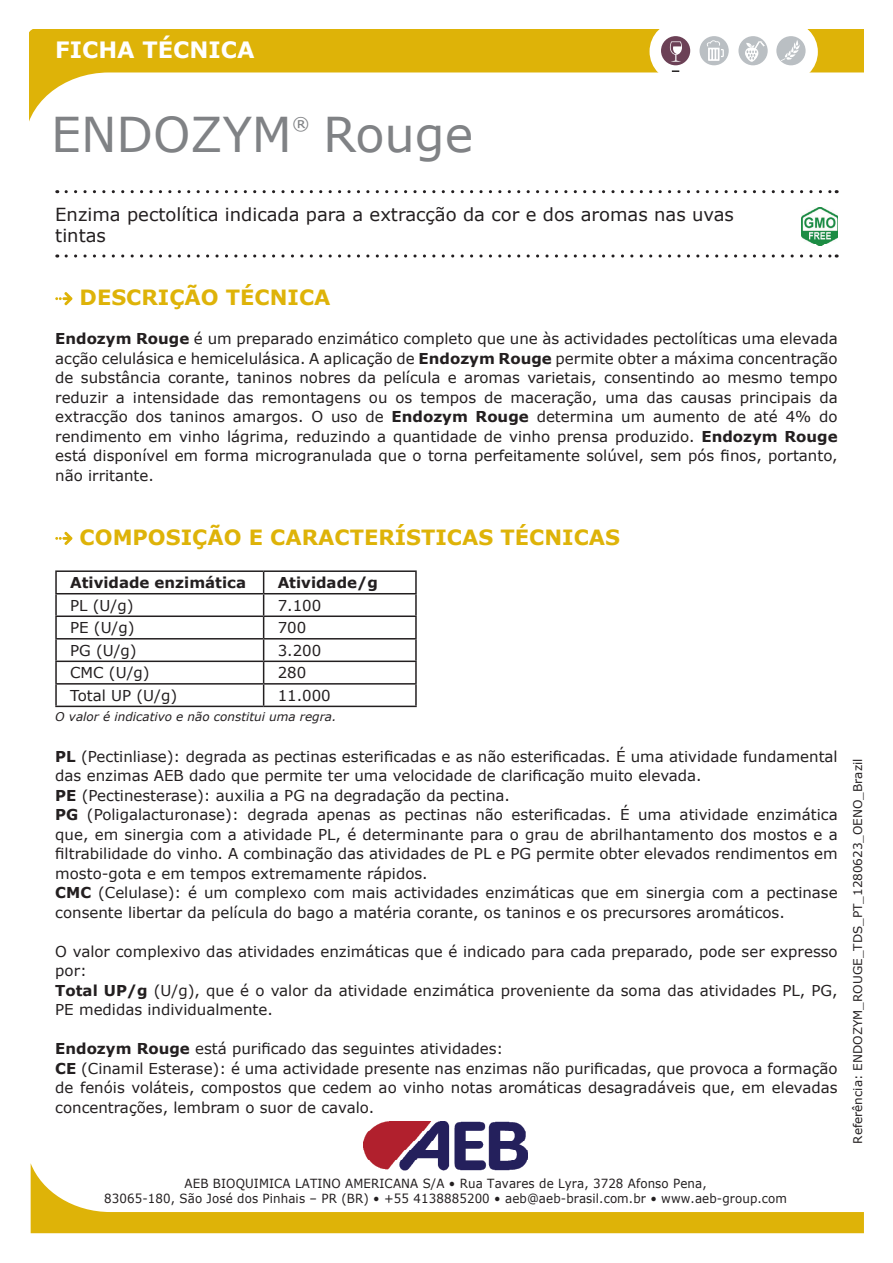
<style>
.page{position:relative;width:893px;height:1263px;background:#fff}
.page>*{position:absolute;margin:0;border:0;box-sizing:border-box;transform-origin:0 0}
.t1{font:48px "Verdana";color:#808285}
.t2{font:700 22.5px "Verdana";color:#fff}
.t3{font:700 21px "Verdana";color:#deb308}
.t4{font:18px/21.6px "Verdana";color:#231f20}
.t5{font:17.55px "Verdana";color:#808285}
.t6{font:15px/19.5px "Verdana";color:#231f20}
.t7{font:700 15px "Verdana";color:#231f20}
.t8{font:12.6px/15.1px "Verdana";letter-spacing:.01em;color:#231f20;text-align:center;scale:.94 1}
.t9{font:12px "Verdana";color:#231f20}
.t10{font:italic 12px "Verdana";color:#231f20}
.s1{font-weight:700}
</style>
<div class="page">
<svg style="left:66px;top:190px;width:771px;height:3px"></svg>
<svg style="left:66px;top:254px;width:771px;height:4px"></svg>
<img style="left:363px;top:1121px;width:165px;height:42px">
<svg style="left:31px;top:1163px;width:833px;height:70px"></svg>
<svg style="left:30px;top:30px;width:833px;height:89px"></svg>
<svg style="left:649px;top:21px;width:168px;height:61px"></svg>
<div style="left:651px;top:22px;width:167px;height:60px;background:#fff;border-radius:30px"></div>
<svg style="left:671px;top:70px;width:8px;height:2px"></svg>
<div style="left:776px;top:36px;width:30px;height:29px;background:#babfc3;border-radius:50%"></div>
<svg style="left:781px;top:40px;width:19px;height:21px"></svg>
<div style="left:738px;top:36px;width:30px;height:29px;background:#babfc3;border-radius:50%"></div>
<div style="left:661px;top:36px;width:29px;height:29px;background:#6c4156;border-radius:50%"></div>
<div style="left:699px;top:36px;width:30px;height:29px;background:#babfc3;border-radius:50%"></div>
<svg style="left:707px;top:40px;width:17px;height:21px"></svg>
<svg style="left:670px;top:41px;width:12px;height:21px"></svg>
<svg style="left:745px;top:41px;width:20px;height:21px"></svg>
<svg style="left:55px;top:292px;width:17px;height:13px"></svg>
<svg style="left:55px;top:532px;width:17px;height:13px"></svg>
<hr style="left:55px;top:570px;width:209px;height:2px;background:#231f20">
<hr style="left:55px;top:572px;width:2px;height:21px;background:#231f20">
<hr style="left:264px;top:570px;width:153px;height:2px;background:#231f20">
<hr style="left:415px;top:572px;width:2px;height:21px;background:#231f20">
<hr style="left:55px;top:593px;width:209px;height:1px;background:#231f20">
<hr style="left:55px;top:594px;width:2px;height:21px;background:#231f20">
<hr style="left:264px;top:593px;width:153px;height:1px;background:#231f20">
<hr style="left:415px;top:594px;width:2px;height:21px;background:#231f20">
<hr style="left:55px;top:615px;width:209px;height:2px;background:#231f20">
<hr style="left:55px;top:617px;width:2px;height:21px;background:#231f20">
<hr style="left:264px;top:615px;width:153px;height:2px;background:#231f20">
<hr style="left:415px;top:617px;width:2px;height:21px;background:#231f20">
<hr style="left:55px;top:638px;width:209px;height:1px;background:#231f20">
<hr style="left:55px;top:639px;width:2px;height:21px;background:#231f20">
<hr style="left:264px;top:638px;width:153px;height:1px;background:#231f20">
<hr style="left:415px;top:639px;width:2px;height:21px;background:#231f20">
<hr style="left:55px;top:660px;width:209px;height:2px;background:#231f20">
<hr style="left:55px;top:662px;width:2px;height:21px;background:#231f20">
<hr style="left:264px;top:660px;width:153px;height:2px;background:#231f20">
<hr style="left:415px;top:662px;width:2px;height:21px;background:#231f20">
<hr style="left:55px;top:683px;width:209px;height:2px;background:#231f20">
<hr style="left:55px;top:685px;width:2px;height:21px;background:#231f20">
<hr style="left:264px;top:683px;width:153px;height:2px;background:#231f20">
<svg style="left:263px;top:572px;width:1px;height:134px"></svg>
<hr style="left:415px;top:685px;width:2px;height:21px;background:#231f20">
<hr style="left:55px;top:706px;width:209px;height:1px;background:#231f20">
<hr style="left:264px;top:706px;width:153px;height:1px;background:#231f20">
<img style="left:802px;top:207px;width:36px;height:39px">
<h2 class="t2" style="left:55px;top:34px;width:201px">FICHA TÉCNICA</h2>
<h1 class="t1" style="left:51px;top:102px;width:242px">ENDOZYM</h1>
<p class="t5" style="left:292px;top:112px;width:19px">®</p>
<h1 class="t1" style="left:323px;top:102px;width:152px">Rouge</h1>
<p class="t4" style="left:55px;top:203px;width:680px">Enzima pectolítica indicada para a extracção da cor e dos aromas nas uvas tintas</p>
<h3 class="t3" style="left:80px;top:283px;width:252px">DESCRIÇÃO TÉCNICA</h3>
<p class="t6" style="left:55px;top:329px;width:784px;text-align:justify"><span class="s1">Endozym Rouge</span> é um preparado enzimático completo que une às actividades pectolíticas uma elevada acção celulásica e hemicelulásica. A aplicação de <span class="s1">Endozym Rouge</span> permite obter a máxima concentração de substância corante, taninos nobres da película e aromas varietais, consentindo ao mesmo tempo reduzir a intensidade das remontagens ou os tempos de maceração, uma das causas principais da extracção dos taninos amargos. O uso de <span class="s1">Endozym Rouge</span> determina um aumento de até 4% do rendimento em vinho lágrima, reduzindo a quantidade de vinho prensa produzido. <span class="s1">Endozym Rouge </span>está disponível em forma microgranulada que o torna perfeitamente solúvel, sem pós finos, portanto, não irritante.</p>
<h3 class="t3" style="left:80px;top:522px;width:542px">COMPOSIÇÃO E CARACTERÍSTICAS TÉCNICAS</h3>
<p class="t7" style="left:70px;top:572px;width:177px">Atividade enzimática</p>
<p class="t7" style="left:278px;top:572px;width:102px">Atividade/g</p>
<p class="t6" style="left:70px;top:595px;width:65px">PL (U/g)</p>
<p class="t6" style="left:278px;top:595px;width:45px">7.100</p>
<p class="t6" style="left:70px;top:618px;width:66px">PE (U/g)</p>
<p class="t6" style="left:278px;top:618px;width:30px">700</p>
<p class="t6" style="left:70px;top:640px;width:68px">PG (U/g)</p>
<p class="t6" style="left:278px;top:640px;width:45px">3.200</p>
<p class="t6" style="left:70px;top:663px;width:81px">CMC (U/g)</p>
<p class="t6" style="left:278px;top:663px;width:30px">280</p>
<p class="t6" style="left:70px;top:685px;width:109px">Total UP (U/g)</p>
<p class="t6" style="left:278px;top:685px;width:55px">11.000</p>
<p class="t10" style="left:55px;top:708px;width:283px">O valor é indicativo e não constitui uma regra.</p>
<p class="t6" style="left:55px;top:746px;width:784px"><span class="s1">PL</span> (Pectinliase): degrada as pectinas esterificadas e as não esterificadas. É uma atividade fundamental das enzimas AEB dado que permite ter uma velocidade de clarificação muito elevada.<br><span class="s1">PE</span> (Pectinesterase): auxilia a PG na degradação da pectina.<br><span class="s1">PG</span> (Poligalacturonase): degrada apenas as pectinas não esterificadas. É uma atividade enzimática que, em sinergia com a atividade PL, é determinante para o grau de abrilhantamento dos mostos e a filtrabilidade do vinho. A combinação das atividades de PL e PG permite obter elevados rendimentos em mosto-gota e em tempos extremamente rápidos.<br><span class="s1">CMC</span> (Celulase): é um complexo com mais actividades enzimáticas que em sinergia com a pectinase consente libertar da película do bago a matéria corante, os taninos e os precursores aromáticos.</p>
<p class="t6" style="left:55px;top:941px;width:784px">O valor complexivo das atividades enzimáticas que é indicado para cada preparado, pode ser expresso por:<br><span class="s1">Total UP/g</span> (U/g), que é o valor da atividade enzimática proveniente da soma das atividades PL, PG, PE medidas individualmente.</p>
<p class="t6" style="left:55px;top:1039px;width:784px"><span class="s1">Endozym Rouge</span> está purificado das seguintes atividades:<br><span class="s1">CE</span> (Cinamil Esterase): é uma actividade presente nas enzimas não purificadas, que provoca a formação de fenóis voláteis, compostos que cedem ao vinho notas aromáticas desagradáveis que, em elevadas concentrações, lembram o suor de cavalo.</p>
<p class="t8" style="left:104px;top:1175px;width:728px">AEB BIOQUIMICA LATINO AMERICANA S/A • Rua Tavares de Lyra, 3728 Afonso Pena,<br>83065-180, São José dos Pinhais – PR (BR) • +55 4138885200 • aeb@aeb-brasil.com.br • www.aeb-group.com</p>
<p class="t9" style="left:849px;top:1144px;width:387px;rotate:-90deg">Referência: ENDOZYM_ROUGE_TDS_PT_1280623_OENO_Brazil</p>
</div>
